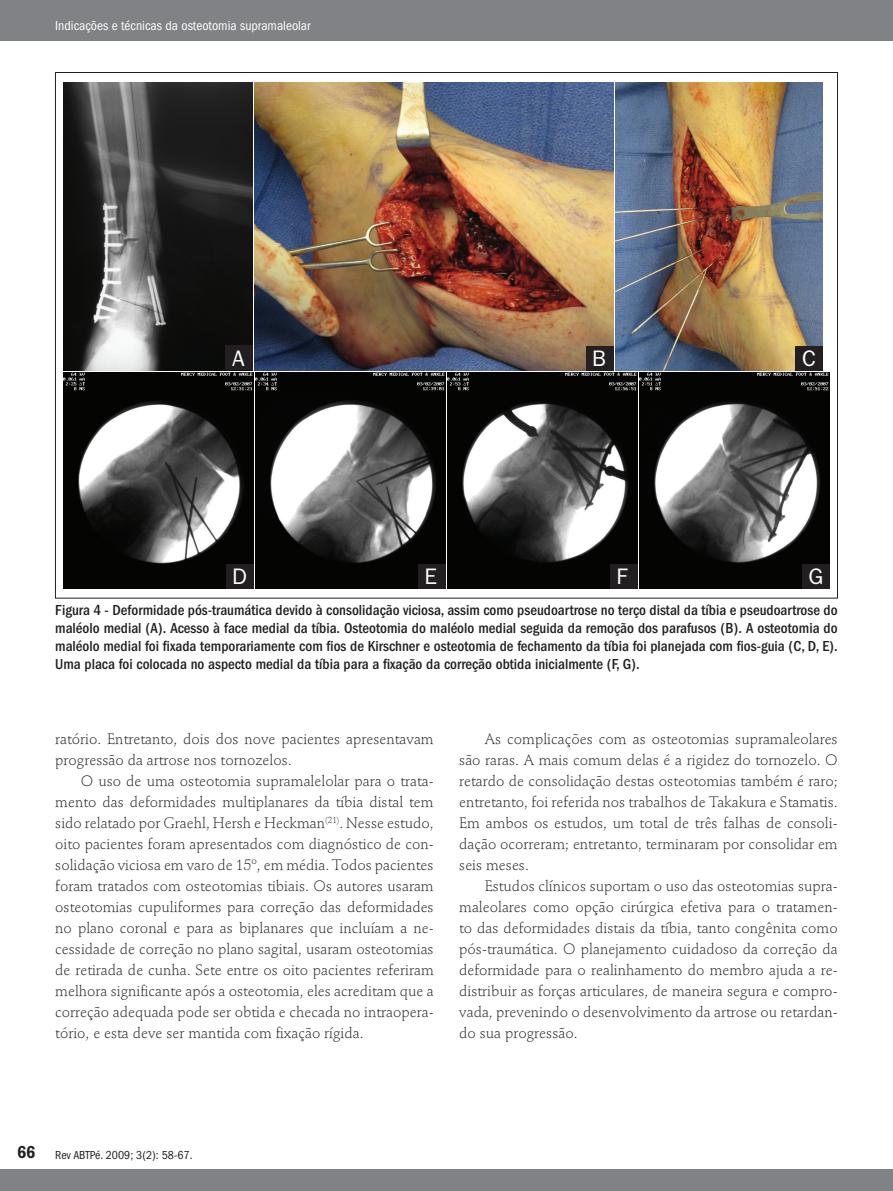
<style>
.page{position:relative;width:893px;height:1191px;background:#fff}
.page>*{position:absolute;margin:0;border:0;box-sizing:border-box;transform-origin:0 0}
._06_0_Tabela_título{font:22.5px "ITC Franklin Gothic Std";color:#fff}
._05_0_Texto_txt{font:300 15px/21px "Stempel Schneidler Std";color:#231f20;text-align:justify}
._06_0_Tabela_título-2{font:500 condensed 15px/18px "ITC Franklin Gothic Std";color:#231f20;text-align:justify}
.t1{font:condensed 13.5px "ITC Franklin Gothic Std";color:#fff}
.t2{font:condensed 12px "ITC Franklin Gothic Std";color:#231f20}
.s1{font-family:"ITC Franklin Gothic Std Dm Cd";font-stretch:normal;font-size:18px}
</style>
<div class="page">
<div style="left:0;top:0;width:893px;height:40px;background:#808285"></div>
<div style="left:0;top:1169px;width:893px;height:22px;background:#808285"></div>
<img style="left:63px;top:82px;width:189px;height:288px">
<img style="left:255px;top:82px;width:358px;height:288px">
<img style="left:615px;top:82px;width:208px;height:288px">
<img style="left:63px;top:372px;width:190px;height:216px">
<img style="left:255px;top:372px;width:190px;height:216px">
<img style="left:448px;top:372px;width:190px;height:216px">
<img style="left:640px;top:372px;width:190px;height:216px">
<div style="left:225px;top:346px;width:27px;height:24px;background:#231f20"></div>
<div style="left:586px;top:346px;width:27px;height:24px;background:#231f20"></div>
<div style="left:226px;top:564px;width:27px;height:24px;background:#231f20"></div>
<div style="left:418px;top:564px;width:27px;height:24px;background:#231f20"></div>
<div style="left:610px;top:564px;width:27px;height:24px;background:#231f20"></div>
<div style="left:802px;top:564px;width:27px;height:24px;background:#231f20"></div>
<div style="left:796px;top:346px;width:27px;height:24px;background:#231f20"></div>
<p class="t1" style="left:55px;top:18px;width:257px">Indicações e técnicas da osteotomia supramaleolar</p>
<p class="_06_0_Tabela_título" style="left:232px;top:345px;width:14px">A</p>
<p class="_06_0_Tabela_título" style="left:592px;top:345px;width:15px">B</p>
<p class="_06_0_Tabela_título" style="left:802px;top:345px;width:15px">C</p>
<p class="_06_0_Tabela_título" style="left:232px;top:563px;width:16px">D</p>
<p class="_06_0_Tabela_título" style="left:424px;top:563px;width:14px">E</p>
<p class="_06_0_Tabela_título" style="left:616px;top:563px;width:12px">F</p>
<p class="_06_0_Tabela_título" style="left:808px;top:563px;width:16px">G</p>
<p class="_06_0_Tabela_título-2" style="left:55px;top:601px;width:784px">Figura 4 - Deformidade pós-traumática devido à consolidação viciosa, assim como pseudoartrose no terço distal da tíbia e pseudoartrose do maléolo medial (A). Acesso à face medial da tíbia. Osteotomia do maléolo medial seguida da remoção dos parafusos (B). A osteotomia do maléolo medial foi fixada temporariamente com fios de Kirschner e osteotomia de fechamento da tíbia foi planejada com fios-guia (C, D, E).<br>Uma placa foi colocada no aspecto medial da tíbia para a fixação da correção obtida inicialmente (F, G).</p>
<p class="_05_0_Texto_txt" style="left:55px;top:728px;width:380px">ratório. Entretanto, dois dos nove pacientes apresentavam progressão da artrose nos tornozelos.</p>
<p class="_05_0_Texto_txt" style="left:55px;top:770px;width:380px;text-indent:26px">O uso de uma osteotomia supramalelolar para o trata&shy;mento das deformidades multiplanares da tíbia distal tem sido relatado por Graehl, Hersh e Heckman<sup>(21)</sup>. Nesse estudo, oito pacientes foram apresentados com diagnóstico de con&shy;solidação viciosa em varo de 15º, em média. Todos pacientes foram tratados com osteotomias tibiais. Os autores usaram osteotomias cupuliformes para correção das deformidades no plano coronal e para as biplanares que incluíam a ne&shy;cessidade de correção no plano sagital, usaram osteotomias de retirada de cunha. Sete entre os oito pacientes referiram melhora significante após a osteotomia, eles acreditam que a correção adequada pode ser obtida e checada no intraopera&shy;tório, e esta deve ser mantida com fixação rígida.</p>
<p class="_05_0_Texto_txt" style="left:459px;top:728px;width:380px;text-indent:26px">As complicações com as osteotomias supramaleolares são raras. A mais comum delas é a rigidez do tornozelo. O retardo de consolidação destas osteotomias também é raro; entretanto, foi referida nos trabalhos de Takakura e Stamatis.<br>Em ambos os estudos, um total de três falhas de consoli&shy;dação ocorreram; entretanto, terminaram por consolidar em seis meses.</p>
<p class="_05_0_Texto_txt" style="left:459px;top:875px;width:380px;text-indent:26px">Estudos clínicos suportam o uso das osteotomias supra&shy;maleolares como opção cirúrgica efetiva para o tratamen&shy;to das deformidades distais da tíbia, tanto congênita como pós-traumática. O planejamento cuidadoso da correção da deformidade para o realinhamento do membro ajuda a re&shy;distribuir as forças articulares, de maneira segura e compro&shy;vada, prevenindo o desenvolvimento da artrose ou retardan&shy;do sua progressão.</p>
<p class="t2" style="left:17px;top:1148px;width:177px"><span class="s1">66</span> Rev ABTPé. 2009; 3(2): 58-67.</p>
</div>
